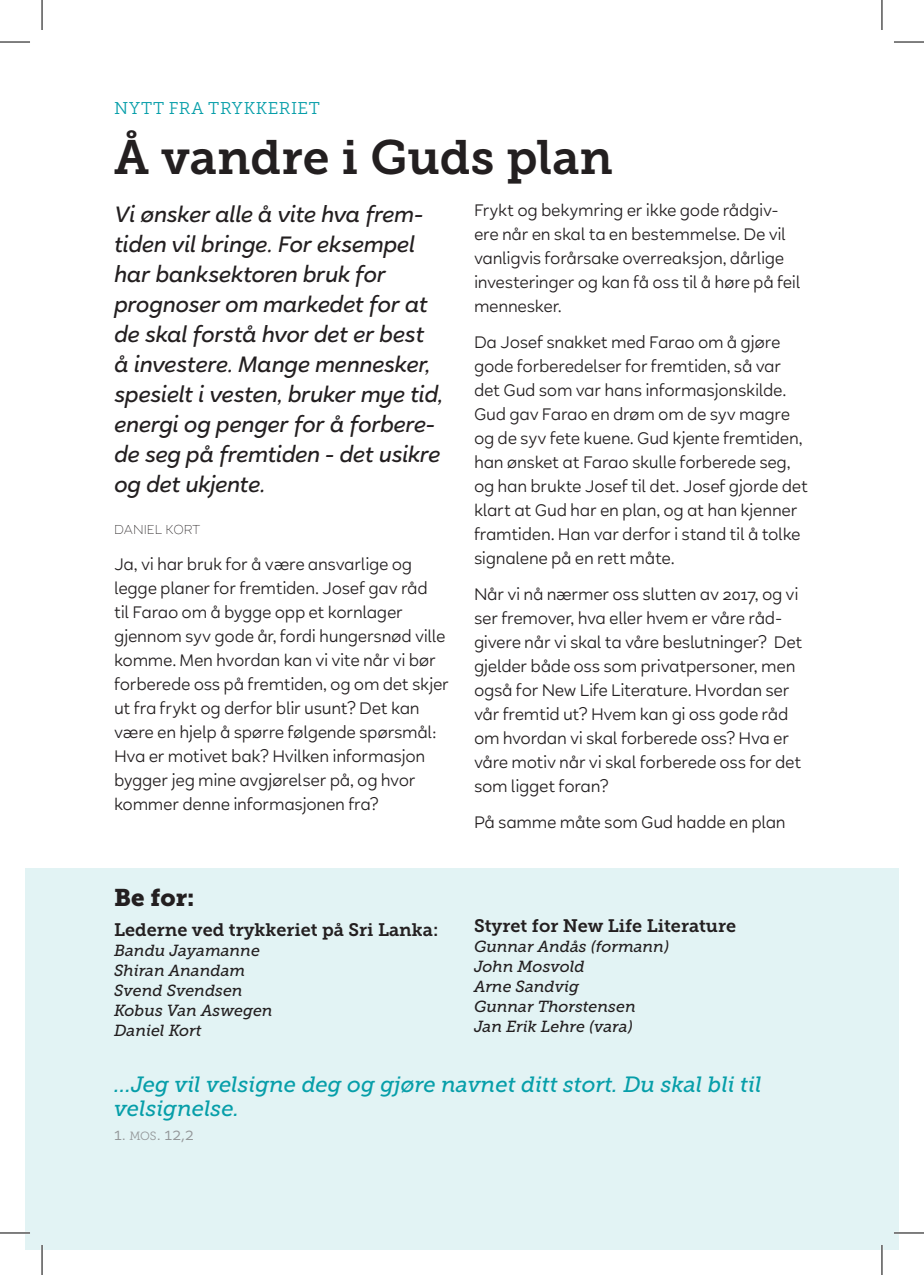
<style>
.page{position:relative;width:924px;height:1275px;background:#fff}
.page>*{position:absolute;margin:0;border:0;box-sizing:border-box;transform-origin:0 0}
.t1{font:48px "Museo Slab 700";color:#231f20}
.t2{font:italic 500 24px/30px "Halcyon";letter-spacing:-.025em;color:#231f20}
.t3{font:24px "Museo Slab 900";color:#231f20}
.t4{font:italic 22px/24px "Museo Slab 500";color:#069ea9}
.t5{font:18px/24px "Halcyon";letter-spacing:-.02em;color:#231f20}
.t6{font:18px "Museo Slab 700";color:#231f20}
.t7{font:17px "Museo Slab 300";letter-spacing:.035em;color:#069ea9}
.t8{font:17px "Museo Slab 300";color:#939698}
.t9{font:italic 16px/20px "Museo Slab 500";color:#231f20}
.t10{font:100 14px "Halcyon";color:#231f20}
.s1{font-size:11.8px}
</style>
<div class="page">
<div style="left:25px;top:868px;width:873px;height:382px;background:#e2f3f4"></div>
<hr style="left:0;top:1231px;width:30px;height:3px;background:#fff">
<hr style="left:893px;top:1231px;width:30px;height:3px;background:#fff">
<hr style="left:41px;top:1245px;width:2px;height:30px;background:#fff">
<hr style="left:880px;top:1245px;width:2px;height:30px;background:#fff">
<hr style="left:0;top:42px;width:30px;height:1px;background:#000">
<hr style="left:893px;top:42px;width:30px;height:1px;background:#000">
<hr style="left:0;top:1232px;width:30px;height:1px;background:#000">
<hr style="left:893px;top:1232px;width:30px;height:1px;background:#000">
<hr style="left:42px;top:0;width:1px;height:30px;background:#000">
<hr style="left:42px;top:1245px;width:1px;height:30px;background:#000">
<hr style="left:881px;top:0;width:1px;height:30px;background:#000">
<hr style="left:881px;top:1245px;width:1px;height:30px;background:#000">
<p class="t7" style="left:114px;top:99px;width:207px">NYTT FRA TRYKKERIET</p>
<h1 class="t1" style="left:114px;top:130px;width:500px">Å vandre i Guds plan</h1>
<p class="t2" style="left:114px;top:199px;width:331px">Vi ønsker alle å vite hva frem&shy;tiden vil bringe. For eksempel har banksektoren bruk for prognoser om markedet for at de skal forstå hvor det er best å investere. Mange mennesker, spesielt i vesten, bruker mye tid, energi og penger for å forbere&shy;de seg på fremtiden - det usikre og det ukjente.</p>
<p class="t10" style="left:114px;top:519px;width:88px">DANIEL KORT</p>
<p class="t5" style="left:114px;top:552px;width:336px">Ja, vi har bruk for å være ansvarlige og legge planer for fremtiden. Josef gav råd<br>til Farao om å bygge opp et kornlager gjennom syv gode år, fordi hungersnød ville komme. Men hvordan kan vi vite når vi bør forberede oss på fremtiden, og om det skjer ut fra frykt og derfor blir usunt? Det kan være en hjelp å spørre følgende spørsmål:<br>Hva er motivet bak? Hvilken informasjon bygger jeg mine avgjørelser på, og hvor kommer denne informasjonen fra?</p>
<p class="t5" style="left:474px;top:198px;width:328px">Frykt og bekymring er ikke gode rådgiv&shy;ere når en skal ta en bestemmelse. De vil vanligvis forårsake overreaksjon, dårlige investeringer og kan få oss til å høre på feil mennesker.</p>
<p class="t5" style="left:474px;top:330px;width:335px">Da Josef snakket med Farao om å gjøre gode forberedelser for fremtiden, så var det Gud som var hans informasjonskilde.<br>Gud gav Farao en drøm om de syv magre og de syv fete kuene. Gud kjente fremtiden, han ønsket at Farao skulle forberede seg, og han brukte Josef til det. Josef gjorde det klart at Gud har en plan, og at han kjenner framtiden. Han var derfor i stand til å tolke signalene på en rett måte.</p>
<p class="t5" style="left:474px;top:582px;width:330px">Når vi nå nærmer oss slutten av 2017, og vi ser fremover, hva eller hvem er våre råd&shy;givere når vi skal ta våre beslutninger? Det gjelder både oss som privatpersoner, men også for New Life Literature. Hvordan ser vår fremtid ut? Hvem kan gi oss gode råd om hvordan vi skal forberede oss? Hva er våre motiv når vi skal forberede oss for det som ligget foran?</p>
<p class="t5" style="left:474px;top:810px;width:313px">På samme måte som Gud hadde en plan</p>
<h2 class="t3" style="left:114px;top:884px;width:82px">Be for:</h2>
<p class="t6" style="left:114px;top:919px;width:325px">Lederne ved trykkeriet på Sri Lanka:</p>
<p class="t9" style="left:114px;top:940px;width:160px">Bandu Jayamanne<br>Shiran Anandam<br>Svend Svendsen<br>Kobus Van Aswegen<br>Daniel Kort</p>
<p class="t6" style="left:474px;top:915px;width:263px">Styret for New Life Literature</p>
<p class="t9" style="left:474px;top:936px;width:196px">Gunnar Andås (formann)<br>John Mosvold<br>Arne Sandvig<br>Gunnar Thorstensen<br>Jan Erik Lehre (vara)</p>
<p class="t4" style="left:114px;top:1073px;width:648px">...Jeg vil velsigne deg og gjøre navnet ditt stort. Du skal bli til velsignelse.</p>
<p class="t8" style="left:114px;top:1125px;width:81px">1. <span class="s1">MOS</span>. 12,2</p>
</div>
